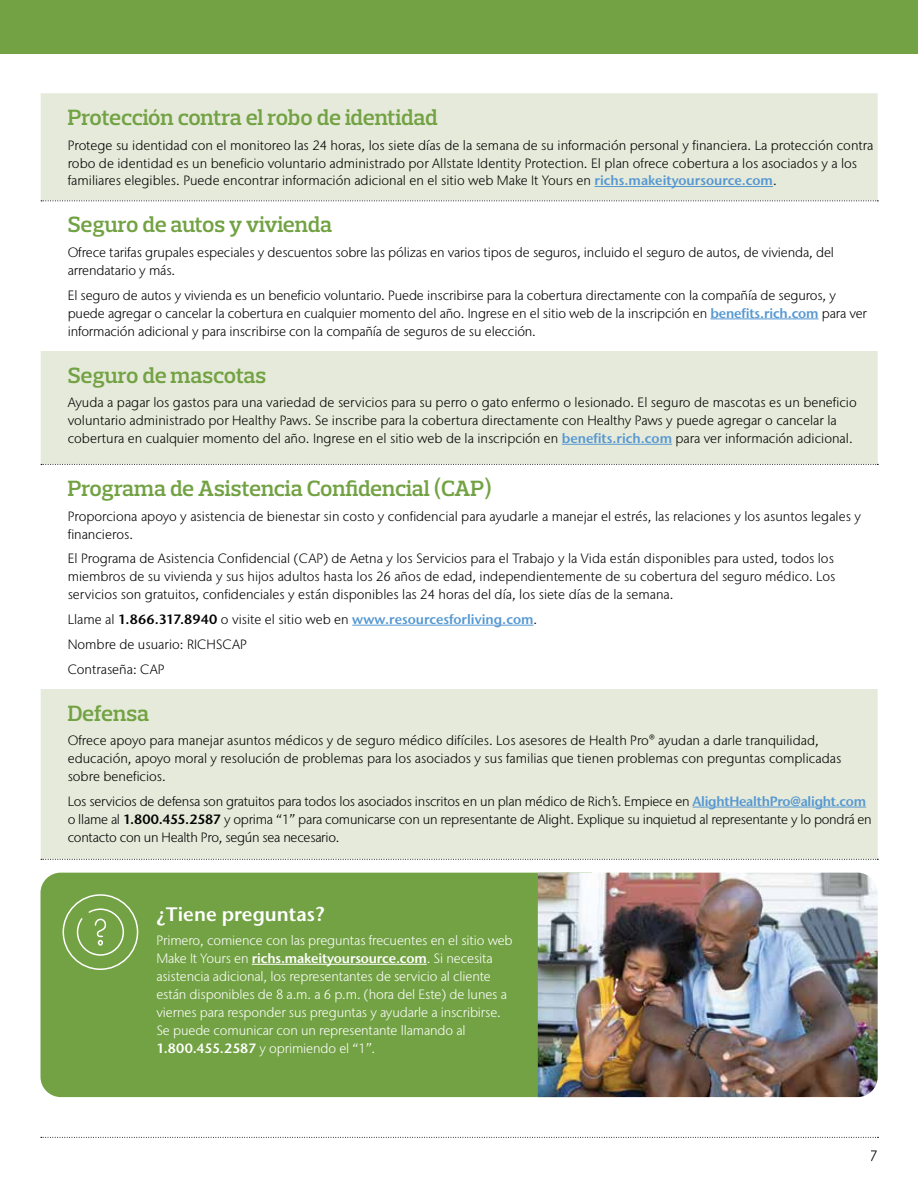
<style>
.page{position:relative;width:918px;height:1188px;background:#fff}
.page>*{position:absolute;margin:0;border:0;box-sizing:border-box;transform-origin:0 0}
.t1{font:600 22.5px "Prelo Slab";letter-spacing:-.01em;color:#72a243}
.t2{font:600 19.5px "Stone Sans IIITC Pro";color:#fff}
.t3{font:300 15px "Stone Sans IIITC Pro";color:#000}
.t4{font:300 13.5px/18px "Stone Sans IIITC Pro";color:#000}
.t5{font:300 13.5px/18px "Stone Sans IIITC Pro";letter-spacing:-.01em;color:#fff}
.t6{font:300 13.5px/18px "Stone Sans IIITC Pro";letter-spacing:-.02em;color:#000}
.s1{font-weight:600;color:#5698d2}
.s2{font-weight:600}
</style>
<div class="page">
<svg style="left:41px;top:1137px;width:838px;height:1px"></svg>
<div style="left:41px;top:93px;width:837px;height:766px;background:#e6eada"></div>
<svg style="left:41px;top:202px;width:837px;height:487px"></svg>
<svg style="left:41px;top:201px;width:837px;height:1px"></svg>
<svg style="left:41px;top:859px;width:837px;height:1px"></svg>
<svg style="left:41px;top:464px;width:837px;height:1px"></svg>
<hr style="left:595px;top:186px;width:178px;height:1px;background:#5698d2">
<hr style="left:710px;top:319px;width:109px;height:1px;background:#5698d2">
<hr style="left:562px;top:444px;width:110px;height:1px;background:#5698d2">
<hr style="left:352px;top:625px;width:182px;height:1px;background:#5698d2">
<hr style="left:693px;top:807px;width:173px;height:1px;background:#5698d2">
<div style="left:0;top:0;width:918px;height:54px;background:#72a243"></div>
<div style="left:40px;top:873px;width:498px;height:224px;background:#72a243"></div>
<hr style="left:252px;top:964px;width:175px;height:1px;background:#fff">
<img style="left:538px;top:873px;width:340px;height:224px">
<div style="left:63px;top:894px;width:75px;height:76px;border:2px solid #fff;border-radius:50%"></div>
<svg style="left:76px;top:908px;width:49px;height:48px;background:#82ac59"></svg>
<h1 class="t1" style="left:68px;top:103px;width:371px">Protección contra el robo de identidad</h1>
<p class="t4" style="left:68px;top:136px;width:807px">Protege su identidad con el monitoreo las 24 horas, los siete días de la semana de su información personal y financiera. La protección contra robo de identidad es un beneficio voluntario administrado por Allstate Identity Protection. El plan ofrece cobertura a los asociados y a los familiares elegibles. Puede encontrar información adicional en el sitio web Make It Yours en <span class="s1">richs.makeityoursource.com</span>.</p>
<h1 class="t1" style="left:68px;top:211px;width:266px">Seguro de autos y vivienda</h1>
<p class="t4" style="left:68px;top:243px;width:768px">Ofrece tarifas grupales especiales y descuentos sobre las pólizas en varios tipos de seguros, incluido el seguro de autos, de vivienda, del arrendatario y más.</p>
<p class="t4" style="left:68px;top:286px;width:801px">El seguro de autos y vivienda es un beneficio voluntario. Puede inscribirse para la cobertura directamente con la compañía de seguros, y puede agregar o cancelar la cobertura en cualquier momento del año. Ingrese en el sitio web de la inscripción en <span class="s1">benefits.rich.com</span> para ver información adicional y para inscribirse con la compañía de seguros de su elección.</p>
<h1 class="t1" style="left:68px;top:361px;width:200px">Seguro de mascotas</h1>
<p class="t4" style="left:68px;top:393px;width:791px">Ayuda a pagar los gastos para una variedad de servicios para su perro o gato enfermo o lesionado. El seguro de mascotas es un beneficio voluntario administrado por Healthy Paws. Se inscribe para la cobertura directamente con Healthy Paws y puede agregar o cancelar la cobertura en cualquier momento del año. Ingrese en el sitio web de la inscripción en <span class="s1">benefits.rich.com</span> para ver información adicional.</p>
<h1 class="t1" style="left:68px;top:475px;width:426px">Programa de Asistencia Confidencial (CAP)</h1>
<p class="t4" style="left:68px;top:507px;width:795px">Proporciona apoyo y asistencia de bienestar sin costo y confidencial para ayudarle a manejar el estrés, las relaciones y los asuntos legales y financieros.</p>
<p class="t4" style="left:68px;top:550px;width:769px;text-align:justify">El Programa de Asistencia Confidencial (CAP) de Aetna y los Servicios para el Trabajo y la Vida están disponibles para usted, todos los miembros de su vivienda y sus hijos adultos hasta los 26 años de edad, independientemente de su cobertura del seguro médico. Los servicios son gratuitos, confidenciales y están disponibles las 24 horas del día, los siete días de la semana.</p>
<p class="t4" style="left:68px;top:607px;width:471px;line-height:24.8px">Llame al <span class="s2">1.866.317.8940</span> o visite el sitio web en <span class="s1">www.resourcesforliving.com</span>.<br>Nombre de usuario: RICHSCAP<br>Contraseña: CAP</p>
<h1 class="t1" style="left:68px;top:699px;width:83px">Defensa</h1>
<p class="t4" style="left:68px;top:731px;width:775px">Ofrece apoyo para manejar asuntos médicos y de seguro médico difíciles. Los asesores de Health Pro® ayudan a darle tranquilidad, educación, apoyo moral y resolución de problemas para los asociados y sus familias que tienen problemas con preguntas complicadas sobre beneficios.</p>
<p class="t6" style="left:68px;top:792px;width:806px">Los servicios de defensa son gratuitos para todos los asociados inscritos en un plan médico de Rich’s. Empiece en <span class="s1">AlightHealthPro@alight.com </span>o llame al <span class="s2">1.800.455.2587</span> y oprima “1” para comunicarse con un representante de Alight. Explique su inquietud al representante y lo pondrá en contacto con un Health Pro, según sea necesario.</p>
<h2 class="t2" style="left:156px;top:901px;width:170px">¿Tiene preguntas?</h2>
<p class="t5" style="left:156px;top:931px;width:358px">Primero, comience con las preguntas frecuentes en el sitio web Make It Yours en <span class="s2">richs.makeityoursource.com</span>. Si necesita asistencia adicional, los representantes de servicio al cliente están disponibles de 8 a.m. a 6 p.m. (hora del Este) de lunes a viernes para responder sus preguntas y ayudarle a inscribirse.<br>Se puede comunicar con un representante llamando al <span class="s2">1.800.455.2587</span> y oprimiendo el “1”.</p>
<p class="t3" style="left:870px;top:1147px;width:10px">7</p>
</div>
